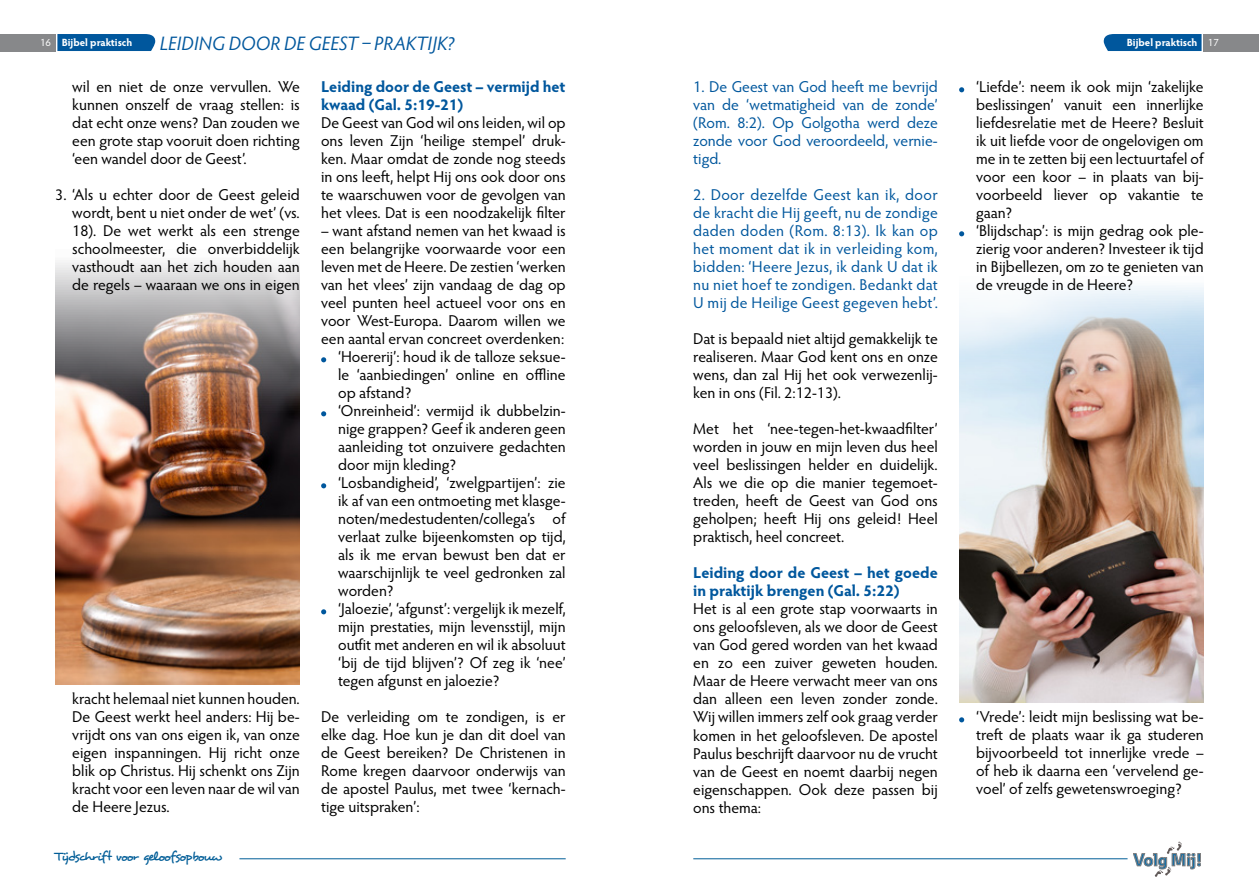
<style>
.page{position:relative;width:1259px;height:893px;background:#fff}
.page>*{position:absolute;margin:0;border:0;box-sizing:border-box;transform-origin:0 0}
.t1{font:italic 19.5px "Hypatia Sans Pro";letter-spacing:.01em;color:#00579d}
.t2{font:700 17.1px "Ebony";color:#005d97}
.t3{font:15.75px/18px "Hypatia Sans Pro";color:#000;text-align:justify}
.t4{font:15.75px/18px "Hypatia Sans Pro";letter-spacing:.005em;color:#00579d;text-align:justify}
.t5{font:700 15.75px/18px "Hypatia Sans Pro";color:#00579d}
.t6{font:13.5px "Desyrel";letter-spacing:-.085em;color:#005d97}
.t7{font:700 10.5px "Hypatia Sans Pro";letter-spacing:-.005em;color:#fff}
.t8{font:10.5px "Hypatia Sans Pro";color:#fff}
</style>
<div class="page">
<hr style="left:239px;top:858px;width:327px;height:1px;background:#005d97">
<hr style="left:693px;top:858px;width:434px;height:1px;background:#005d97">
<div style="left:0;top:34px;width:55px;height:17px;background:#87888a"></div>
<div style="left:1203px;top:34px;width:56px;height:17px;background:#87888a"></div>
<svg style="left:1133px;top:841px;width:67px;height:36px"></svg>
<img style="left:959px;top:286px;width:244px;height:416px">
<img style="left:55px;top:262px;width:245px;height:422px">
<svg style="left:321px;top:357px;width:5px;height:5px"></svg>
<svg style="left:321px;top:411px;width:5px;height:5px"></svg>
<svg style="left:321px;top:483px;width:5px;height:5px"></svg>
<svg style="left:321px;top:609px;width:5px;height:5px"></svg>
<div style="left:1103px;top:34px;width:98px;height:17px;background:#00579d"></div>
<svg style="left:959px;top:87px;width:5px;height:5px"></svg>
<svg style="left:959px;top:231px;width:5px;height:5px"></svg>
<svg style="left:959px;top:717px;width:5px;height:5px"></svg>
<div style="left:57px;top:34px;width:98px;height:17px;background:#00579d"></div>
<p class="t7" style="left:62px;top:35px;width:72px">Bijbel praktisch</p>
<p class="t1" style="left:160px;top:30px;width:296px">LEIDING DOOR DE GEEST – PRAKTIJK?</p>
<p class="t7" style="left:1126px;top:35px;width:72px">Bijbel praktisch</p>
<p class="t8" style="left:40px;top:36px;width:12px">16</p>
<p class="t8" style="left:1208px;top:36px;width:12px">17</p>
<p class="t3" style="left:72px;top:77px;width:229px">wil en niet de onze vervullen. We kunnen onszelf de vraag stellen: is dat echt onze wens? Dan zouden we een grote stap vooruit doen richting ‘een wandel door de Geest’.</p>
<p class="t3" style="left:72px;top:185px;width:229px;text-indent:-17px">3. ‘Als u echter door de Geest geleid wordt, bent u niet onder de wet’ (vs.<br>18). De wet werkt als een strenge schoolmeester, die onverbiddelijk vasthoudt aan het zich houden aan de regels – waaraan we ons in eigen</p>
<p class="t3" style="left:72px;top:690px;width:229px">kracht helemaal niet kunnen houden.<br>De Geest werkt heel anders: Hij be&shy;vrijdt ons van ons eigen ik, van onze eigen inspanningen. Hij richt onze blik op Christus. Hij schenkt ons Zijn kracht voor een leven naar de wil van de Heere Jezus.</p>
<p class="t5" style="left:321px;top:77px;width:246px">Leiding door de Geest – vermijd het kwaad (Gal. 5:19-21)</p>
<p class="t3" style="left:321px;top:114px;width:246px">De Geest van God wil ons leiden, wil op ons leven Zijn ‘heilige stempel’ druk&shy;ken. Maar omdat de zonde nog steeds in ons leeft, helpt Hij ons ook door ons te waarschuwen voor de gevolgen van het vlees. Dat is een noodzakelijk filter</p>
<p class="t3" style="left:321px;top:222px;width:246px">– want afstand nemen van het kwaad is</p>
<p class="t3" style="left:321px;top:240px;width:246px">een belangrijke voorwaarde voor een</p>
<p class="t3" style="left:321px;top:258px;width:246px">leven met de Heere. De zestien ‘werken</p>
<p class="t3" style="left:321px;top:276px;width:246px">van het vlees’ zijn vandaag de dag op</p>
<p class="t3" style="left:321px;top:294px;width:246px">veel punten heel actueel voor ons en</p>
<p class="t3" style="left:321px;top:312px;width:246px">voor West-Europa. Daarom willen we</p>
<p class="t3" style="left:321px;top:330px;width:245px">een aantal ervan concreet overdenken:</p>
<p class="t3" style="left:338px;top:347px;width:229px">‘Hoererij’: houd ik de talloze seksue-</p>
<p class="t3" style="left:338px;top:365px;width:229px">le ‘aanbiedingen’ online en offline</p>
<p class="t3" style="left:338px;top:383px;width:75px">op afstand?</p>
<p class="t3" style="left:338px;top:401px;width:229px">‘Onreinheid’: vermijd ik dubbelzin-</p>
<p class="t3" style="left:338px;top:419px;width:229px">nige grappen? Geef ik anderen geen</p>
<p class="t3" style="left:338px;top:437px;width:229px">aanleiding tot onzuivere gedachten</p>
<p class="t3" style="left:338px;top:455px;width:120px">door mijn kleding?</p>
<p class="t3" style="left:338px;top:473px;width:229px">‘Losbandigheid’, ‘zwelgpartijen’: zie</p>
<p class="t3" style="left:338px;top:491px;width:229px">ik af van een ontmoeting met klasge-</p>
<p class="t3" style="left:338px;top:509px;width:229px">noten/medestudenten/collega’s of</p>
<p class="t3" style="left:338px;top:527px;width:229px">verlaat zulke bijeenkomsten op tijd,</p>
<p class="t3" style="left:338px;top:545px;width:229px">als ik me ervan bewust ben dat er</p>
<p class="t3" style="left:338px;top:563px;width:229px">waarschijnlijk te veel gedronken zal</p>
<p class="t3" style="left:338px;top:581px;width:57px">worden?</p>
<p class="t3" style="left:338px;top:599px;width:229px">‘Jaloezie’, ‘afgunst’: vergelijk ik mezelf,</p>
<p class="t3" style="left:338px;top:617px;width:229px">mijn prestaties, mijn levensstijl, mijn</p>
<p class="t3" style="left:338px;top:635px;width:229px">outfit met anderen en wil ik absoluut</p>
<p class="t3" style="left:338px;top:653px;width:229px">‘bij de tijd blijven’? Of zeg ik ‘nee’</p>
<p class="t3" style="left:338px;top:671px;width:163px">tegen afgunst en jaloezie?</p>
<p class="t3" style="left:321px;top:707px;width:246px">De verleiding om te zondigen, is er elke dag. Hoe kun je dan dit doel van de Geest bereiken? De Christenen in Rome kregen daarvoor onderwijs van de apostel Paulus, met twee ‘kernach&shy;tige uitspraken’:</p>
<p class="t4" style="left:693px;top:77px;width:246px">1. De Geest van God heeft me bevrijd van de ‘wetmatigheid van de zonde’ (Rom. 8:2). Op Golgotha werd deze zonde voor God veroordeeld, vernie&shy;tigd.</p>
<p class="t4" style="left:693px;top:185px;width:246px">2. Door dezelfde Geest kan ik, door de kracht die Hij geeft, nu de zondige daden doden (Rom. 8:13). Ik kan op het moment dat ik in verleiding kom, bidden: ‘Heere Jezus, ik dank U dat ik nu niet hoef te zondigen. Bedankt dat U mij de Heilige Geest gegeven hebt’.</p>
<p class="t3" style="left:693px;top:330px;width:246px">Dat is bepaald niet altijd gemakkelijk te realiseren. Maar God kent ons en onze wens, dan zal Hij het ook verwezenlij&shy;ken in ons (Fil. 2:12-13).</p>
<p class="t3" style="left:693px;top:420px;width:246px">Met het ‘nee-tegen-het-kwaadfilter’ worden in jouw en mijn leven dus heel veel beslissingen helder en duidelijk.<br>Als we die op die manier tegemoet&shy;treden, heeft de Geest van God ons geholpen; heeft Hij ons geleid! Heel praktisch, heel concreet.</p>
<p class="t5" style="left:693px;top:563px;width:246px">Leiding door de Geest – het goede in praktijk brengen (Gal. 5:22)</p>
<p class="t3" style="left:693px;top:600px;width:246px">Het is al een grote stap voorwaarts in ons geloofsleven, als we door de Geest van God gered worden van het kwaad en zo een zuiver geweten houden.<br>Maar de Heere verwacht meer van ons dan alleen een leven zonder zonde.<br>Wij willen immers zelf ook graag verder komen in het geloofsleven. De apostel Paulus beschrijft daarvoor nu de vrucht van de Geest en noemt daarbij negen eigenschappen. Ook deze passen bij ons thema:</p>
<p class="t3" style="left:976px;top:77px;width:229px;text-align:left">‘Liefde’: neem ik ook mijn ‘zakelijke beslissingen’ vanuit een innerlijke liefdesrelatie met de Heere? Besluit ik uit liefde voor de ongelovigen om me in te zetten bij een lectuurtafel of voor een koor – in plaats van bij&shy;voorbeeld liever op vakantie te gaan?<br>‘Blijdschap’: is mijn gedrag ook ple&shy;zierig voor anderen? Investeer ik tijd in Bijbellezen, om zo te genieten van de vreugde in de Heere?</p>
<p class="t3" style="left:976px;top:707px;width:229px">‘Vrede’: leidt mijn beslissing wat be&shy;treft de plaats waar ik ga studeren bijvoorbeeld tot innerlijke vrede – of heb ik daarna een ‘vervelend ge&shy;voel’ of zelfs gewetenswroeging?</p>
<p class="t6" style="left:55px;top:848px;width:169px">Tijdschrift voor geloofsopbouw</p>
<p class="t2" style="left:1133px;top:848px;width:70px">Volg Mij!</p>
</div>
